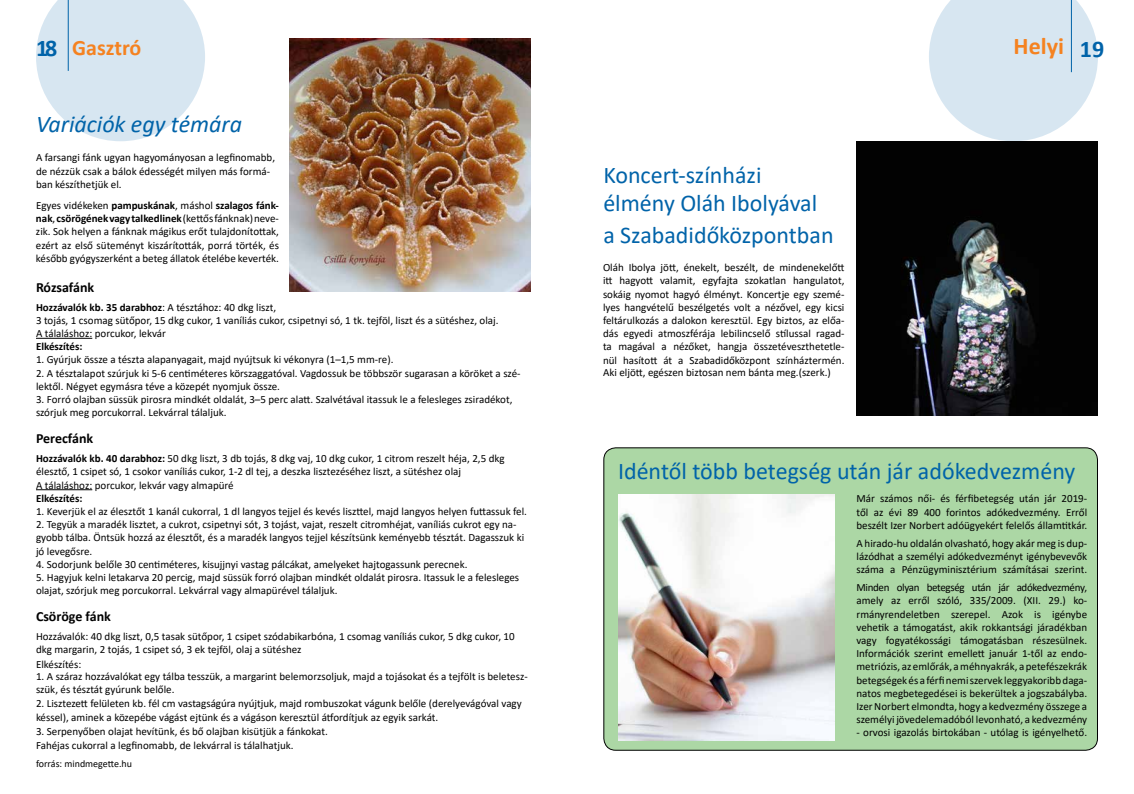
<style>
.page{position:relative;width:1134px;height:794px;background:#fff}
.page>*{position:absolute;margin:0;border:0;box-sizing:border-box;transform-origin:0 0}
.t1{font:24px/28px "Calibri";color:#0063a9}
.t2{font:italic 24px "Calibri";color:#0063a9}
.t3{font:700 24px "Calibri";color:#f58220}
.t4{font:700 22px "Calibri";color:#f58220}
.t5{font:700 14px "Calibri";color:#000}
.t6{font:11px/13.2px "Calibri";color:#000}
.t7{font:700 11px "Calibri";color:#000}
.t8{font:10px "Calibri";color:#000}
.s1{font-size:24px;color:#0063a9}
.s2{color:#0063a9}
.s3{font-weight:700}
</style>
<div class="page">
<svg style="left:929px;top:0;width:169px;height:141px"></svg>
<svg style="left:36px;top:0;width:169px;height:141px"></svg>
<div style="left:604px;top:448px;width:493px;height:302px;background:#acd7a5;border-radius:12px"></div>
<div style="left:603px;top:447px;width:495px;height:303px;border:1px solid #000;border-radius:12px"></div>
<hr style="left:36px;top:338px;width:56px;height:1px;background:#000">
<hr style="left:36px;top:489px;width:56px;height:1px;background:#000">
<img style="left:289px;top:38px;width:242px;height:254px">
<img style="left:856px;top:142px;width:242px;height:273px">
<img style="left:618px;top:494px;width:217px;height:247px">
<h2 class="t4" style="left:36px;top:32px;width:107px"><span class="s1">18</span> Gasztró</h2>
<h1 class="t3" style="left:1013px;top:29px;width:92px">Helyi <span class="s2">19</span></h1>
<h1 class="t2" style="left:36px;top:107px;width:208px">Variációk egy témára</h1>
<p class="t6" style="left:36px;top:151px;width:241px">A farsangi fánk ugyan hagyományosan a legfinomabb, de nézzük csak a bálok édességét milyen más formá&shy;ban készíthetjük el.</p>
<p class="t6" style="left:36px;top:198px;width:245px;text-align:justify">Egyes vidékeken <span class="s3">pampuskának</span>, máshol <span class="s3">szalagos fánk&shy;nak</span>, <span class="s3">csörögének vagy talkedlinek</span> (kettős fánknak) neve&shy;zik. Sok helyen a fánknak mágikus erőt tulajdonítottak, ezért az első süteményt kiszárították, porrá törték, és később gyógyszerként a beteg állatok ételébe keverték.</p>
<p class="t5" style="left:36px;top:277px;width:60px">Rózsafánk</p>
<p class="t6" style="left:36px;top:300px;width:464px"><span class="s3">Hozzávalók kb. 35 darabhoz</span>: A tésztához: 40 dkg liszt,<br>3 tojás, 1 csomag sütőpor, 15 dkg cukor, 1 vaníliás cukor, csipetnyi só, 1 tk. tejföl, liszt és a sütéshez, olaj.<br>A tálaláshoz: porcukor, lekvár</p>
<p class="t7" style="left:36px;top:339px;width:48px">Elkészítés:</p>
<p class="t6" style="left:36px;top:353px;width:359px">1. Gyúrjuk össze a tészta alapanyagait, majd nyújtsuk ki vékonyra (1–1,5 mm-re).</p>
<p class="t6" style="left:36px;top:366px;width:486px">2. A tésztalapot szúrjuk ki 5-6 centiméteres körszaggatóval. Vagdossuk be többször sugarasan a köröket a szé&shy;lektől. Négyet egymásra téve a közepét nyomjuk össze.</p>
<p class="t6" style="left:36px;top:392px;width:478px">3. Forró olajban süssük pirosra mindkét oldalát, 3–5 perc alatt. Szalvétával itassuk le a felesleges zsiradékot, szórjuk meg porcukorral. Lekvárral tálaljuk.</p>
<p class="t5" style="left:36px;top:428px;width:59px">Perecfánk</p>
<p class="t6" style="left:36px;top:451px;width:470px"><span class="s3">Hozzávalók kb. 40 darabhoz:</span> 50 dkg liszt, 3 db tojás, 8 dkg vaj, 10 dkg cukor, 1 citrom reszelt héja, 2,5 dkg élesztő, 1 csipet só, 1 csokor vaníliás cukor, 1-2 dl tej, a deszka lisztezéséhez liszt, a sütéshez olaj<br>A tálaláshoz: porcukor, lekvár vagy almapüré</p>
<p class="t7" style="left:36px;top:490px;width:48px">Elkészítés:</p>
<p class="t6" style="left:36px;top:504px;width:492px">1. Keverjük el az élesztőt 1 kanál cukorral, 1 dl langyos tejjel és kevés liszttel, majd langyos helyen futtassuk fel.</p>
<p class="t6" style="left:36px;top:517px;width:490px">2. Tegyük a maradék lisztet, a cukrot, csipetnyi sót, 3 tojást, vajat, reszelt citromhéjat, vaníliás cukrot egy na&shy;gyobb tálba. Öntsük hozzá az élesztőt, és a maradék langyos tejjel készítsünk keményebb tésztát. Dagasszuk ki jó levegősre.</p>
<p class="t6" style="left:36px;top:557px;width:433px">4. Sodorjunk belőle 30 centiméteres, kisujjnyi vastag pálcákat, amelyeket hajtogassunk perecnek.</p>
<p class="t6" style="left:36px;top:570px;width:485px">5. Hagyjuk kelni letakarva 20 percig, majd süssük forró olajban mindkét oldalát pirosra. Itassuk le a felesleges olajat, szórjuk meg porcukorral. Lekvárral vagy almapürével tálaljuk.</p>
<p class="t5" style="left:36px;top:606px;width:76px">Csöröge fánk</p>
<p class="t6" style="left:36px;top:629px;width:480px">Hozzávalók: 40 dkg liszt, 0,5 tasak sütőpor, 1 csipet szódabikarbóna, 1 csomag vaníliás cukor, 5 dkg cukor, 10 dkg margarin, 2 tojás, 1 csipet só, 3 ek tejföl, olaj a sütéshez</p>
<p class="t6" style="left:36px;top:657px;width:47px">Elkészítés:</p>
<p class="t6" style="left:36px;top:669px;width:493px">1. A száraz hozzávalókat egy tálba tesszük, a margarint belemorzsoljuk, majd a tojásokat és a tejfölt is beletes - szük, és tésztát gyúrunk belőle.</p>
<p class="t6" style="left:36px;top:697px;width:487px">2. Lisztezett felületen kb. fél cm vastagságúra nyújtjuk, majd rombuszokat vágunk belőle (derelyevágóval vagy késsel), aminek a közepébe vágást ejtünk és a vágáson keresztül átfordítjuk az egyik sarkát.</p>
<p class="t6" style="left:36px;top:723px;width:293px;line-height:14px">3. Serpenyőben olajat hevítünk, és bő olajban kisütjük a fánkokat.<br>Fahéjas cukorral a legfinomabb, de lekvárral is tálalhatjuk.</p>
<p class="t8" style="left:36px;top:756px;width:98px">forrás: mindmegette.hu</p>
<h1 class="t1" style="left:603px;top:160px;width:215px">Koncert-színházi élmény Oláh Ibolyával</h1>
<h1 class="t1" style="left:603px;top:220px;width:232px">a Szabadidőközpontban</h1>
<p class="t6" style="left:603px;top:261px;width:243px;text-align:justify">Oláh Ibolya jött, énekelt, beszélt, de mindenekelőtt itt hagyott valamit, egyfajta szokatlan hangulatot, sokáig nyomot hagyó élményt. Koncertje egy szemé&shy;lyes hangvételű beszélgetés volt a nézővel, egy kicsi feltárulkozás a dalokon keresztül. Egy biztos, az előa&shy;dás egyedi atmoszférája lebilincselő stílussal ragad&shy;ta magával a nézőket, hangja összetéveszthetetle&shy;nül hasított át a Szabadidőközpont színháztermén.</p>
<p class="t6" style="left:603px;top:365px;width:229px">Aki eljött, egészen biztosan nem bánta meg.(szerk.)</p>
<h1 class="t1" style="left:618px;top:457px;width:459px">Idéntől több betegség után jár adókedvezmény</h1>
<p class="t6" style="left:856px;top:492px;width:232px;text-align:justify">Már számos női- és férfibetegség után jár 2019- től az évi 89 400 forintos adókedvezmény. Erről beszélt Izer Norbert adóügyekért felelős államtitkár.</p>
<p class="t6" style="left:856px;top:536px;width:232px;text-align:justify">A hirado-hu oldalán olvasható, hogy akár meg is dup&shy;lázódhat a személyi adókedvezményt igénybevevők száma a Pénzügyminisztérium számításai szerint.</p>
<p class="t6" style="left:856px;top:580px;width:232px;text-align:justify">Minden olyan betegség után jár adókedvezmény, amely az erről szóló, 335/2009. (XII. 29.) ko&shy;rmányrendeletben szerepel. Azok is igénybe vehetik a támogatást, akik rokkantsági járadékban vagy fogyatékossági támogatásban részesülnek.<br>Információk szerint emellett január 1-től az endo&shy;metriózis, az emlőrák, a méhnyakrák, a petefészekrák betegségek és a férfi nemi szervek leggyakoribb daga&shy;natos megbetegedései is bekerültek a jogszabályba.<br>Izer Norbert elmondta, hogy a kedvezmény összege a személyi jövedelemadóból levonható, a kedvezmény</p>
<p class="t6" style="left:856px;top:726px;width:232px">- orvosi igazolás birtokában - utólag is igényelhető.</p>
</div>
